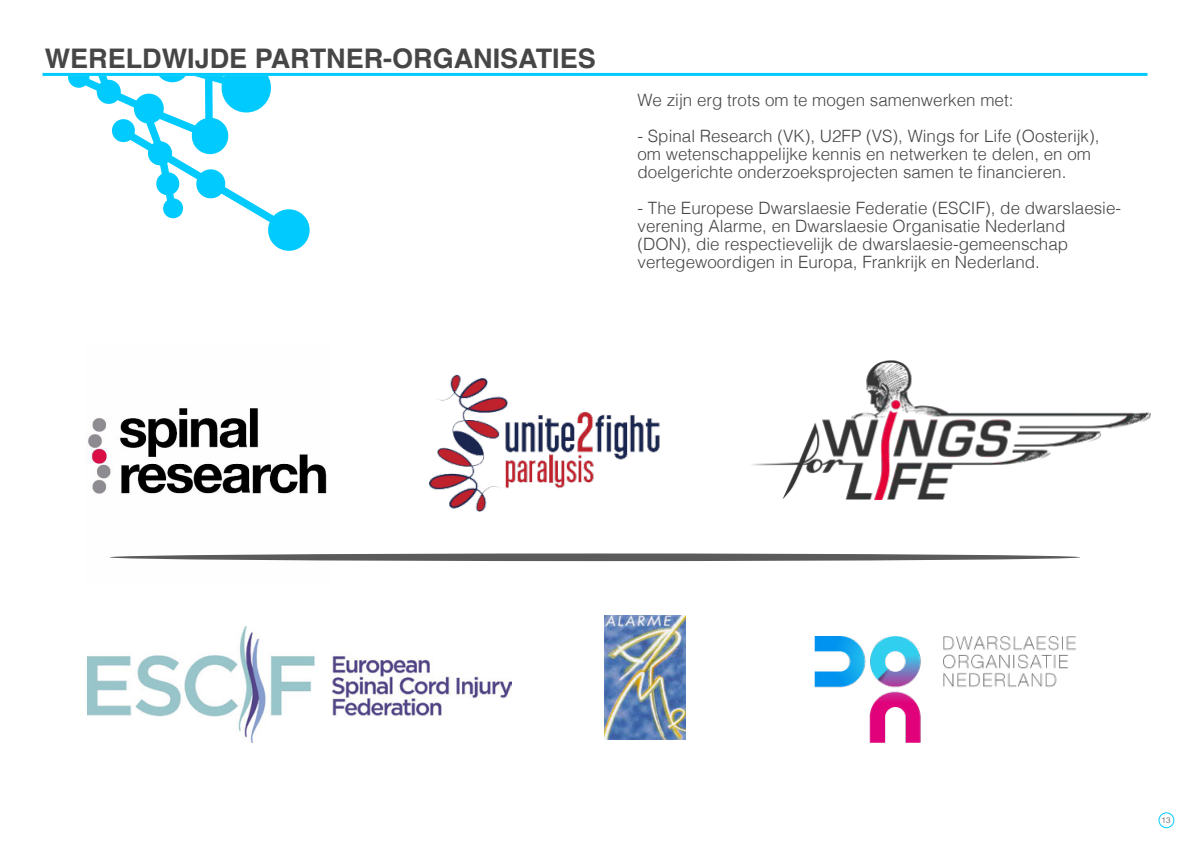
<style>
.page{position:relative;width:1190px;height:841px;background:#fff}
.page>*{position:absolute;margin:0;border:0;box-sizing:border-box;transform-origin:0 0}
.t1{font:700 27px "Helvetica";color:#464646}
.t2{font:300 17px/18px "Helvetica";color:#464646}
.t3{font:300 8px "Helvetica";color:#464646}
</style>
<div class="page">
<div style="left:1159px;top:813px;width:15px;height:15px;border:1px solid #00cafe;border-radius:50%"></div>
<img style="left:752px;top:360px;width:399px;height:139px">
<img style="left:88px;top:627px;width:423px;height:115px">
<img style="left:604px;top:615px;width:81px;height:124px">
<img style="left:815px;top:637px;width:261px;height:105px">
<svg style="left:68px;top:76px;width:242px;height:175px"></svg>
<hr style="left:43px;top:73px;width:1104px;height:3px;background:#00cafe">
<img style="left:429px;top:374px;width:231px;height:138px">
<img style="left:86px;top:408px;width:243px;height:153px">
<svg style="left:110px;top:553px;width:970px;height:8px;background:#696969"></svg>
<h1 class="t1" style="left:45px;top:42px;width:553px">WERELDWIJDE PARTNER-ORGANISATIES</h1>
<p class="t2" style="left:638px;top:90px;width:378px">We zijn erg trots om te mogen samenwerken met:</p>
<p class="t2" style="left:638px;top:126px;width:463px">- Spinal Research (VK), U2FP (VS), Wings for Life (Oosterijk), om wetenschappelijke kennis en netwerken te delen, en om doelgerichte onderzoeksprojecten samen te financieren.</p>
<p class="t2" style="left:638px;top:198px;width:485px">- The Europese Dwarslaesie Federatie (ESCIF), de dwarslaesie&shy;verening Alarme, en Dwarslaesie Organisatie Nederland (DON), die respectievelijk de dwarslaesie-gemeenschap vertegewoordigen in Europa, Frankrijk en Nederland.</p>
<p class="t3" style="left:1162px;top:813px;width:10px">13</p>
</div>
